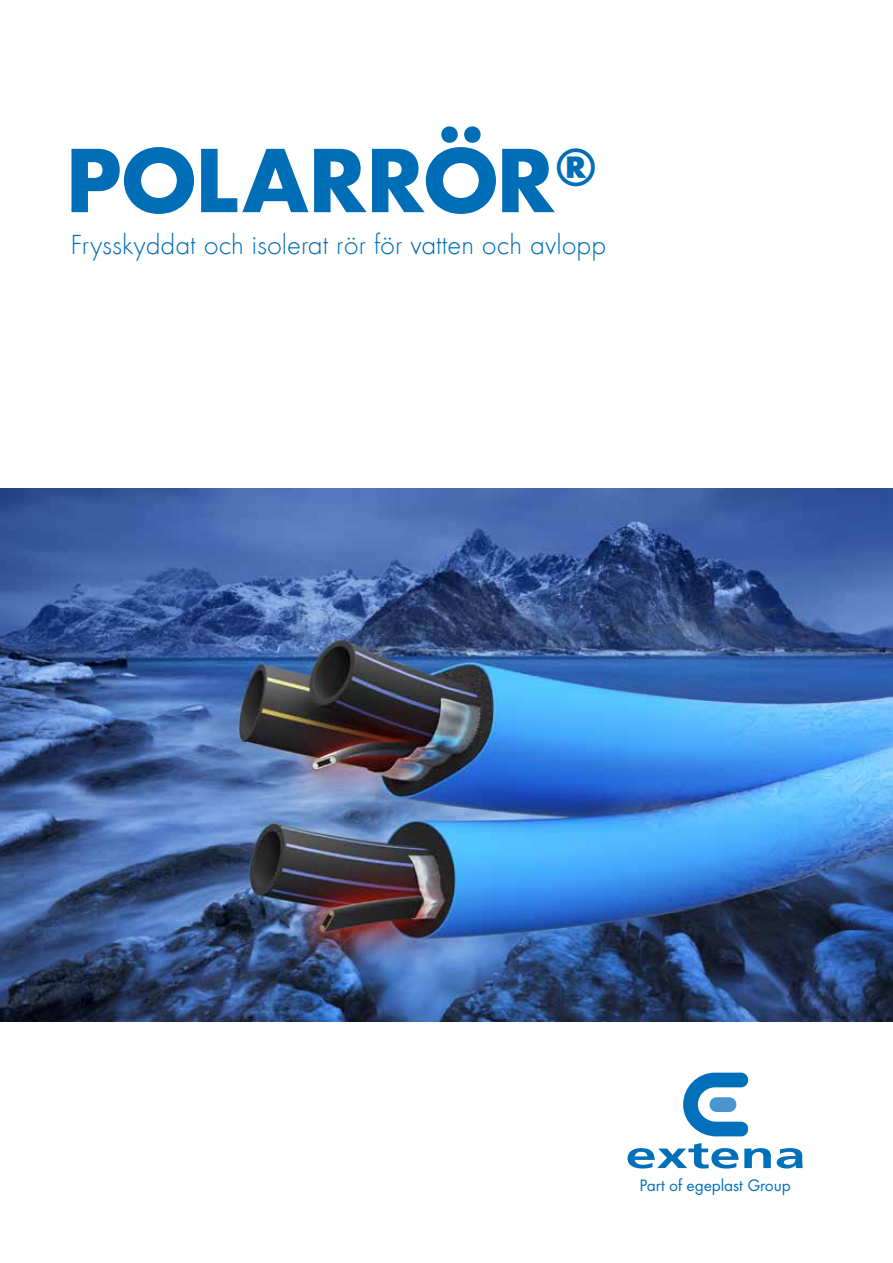
<style>
.page{position:relative;width:893px;height:1263px;background:#fff}
.page>*{position:absolute;margin:0;border:0;box-sizing:border-box;transform-origin:0 0}
.t1{font:700 84px "Futura";letter-spacing:-.02em;color:#006db7}
.t2{font:25.5px "Futura ND Light";color:#006db7}
.t3{font:15.3px "Futura ND Book";letter-spacing:-.01em;color:#0070ba}
</style>
<div class="page">
<img style="left:0;top:489px;width:893px;height:532px">
<svg style="left:628px;top:1143px;width:110px;height:25px"></svg>
<svg style="left:744px;top:1148px;width:27px;height:20px"></svg>
<svg style="left:777px;top:1148px;width:26px;height:20px"></svg>
<svg style="left:683px;top:1072px;width:66px;height:64px"></svg>
<h1 class="t1" style="left:65px;top:134px;width:535px">POLARRÖR<sup>®</sup></h1>
<p class="t2" style="left:70px;top:233px;width:537px">Frysskyddat och isolerat rör för vatten och avlopp</p>
<p class="t3" style="left:639px;top:1178px;width:153px">Part of egeplast Group</p>
</div>
